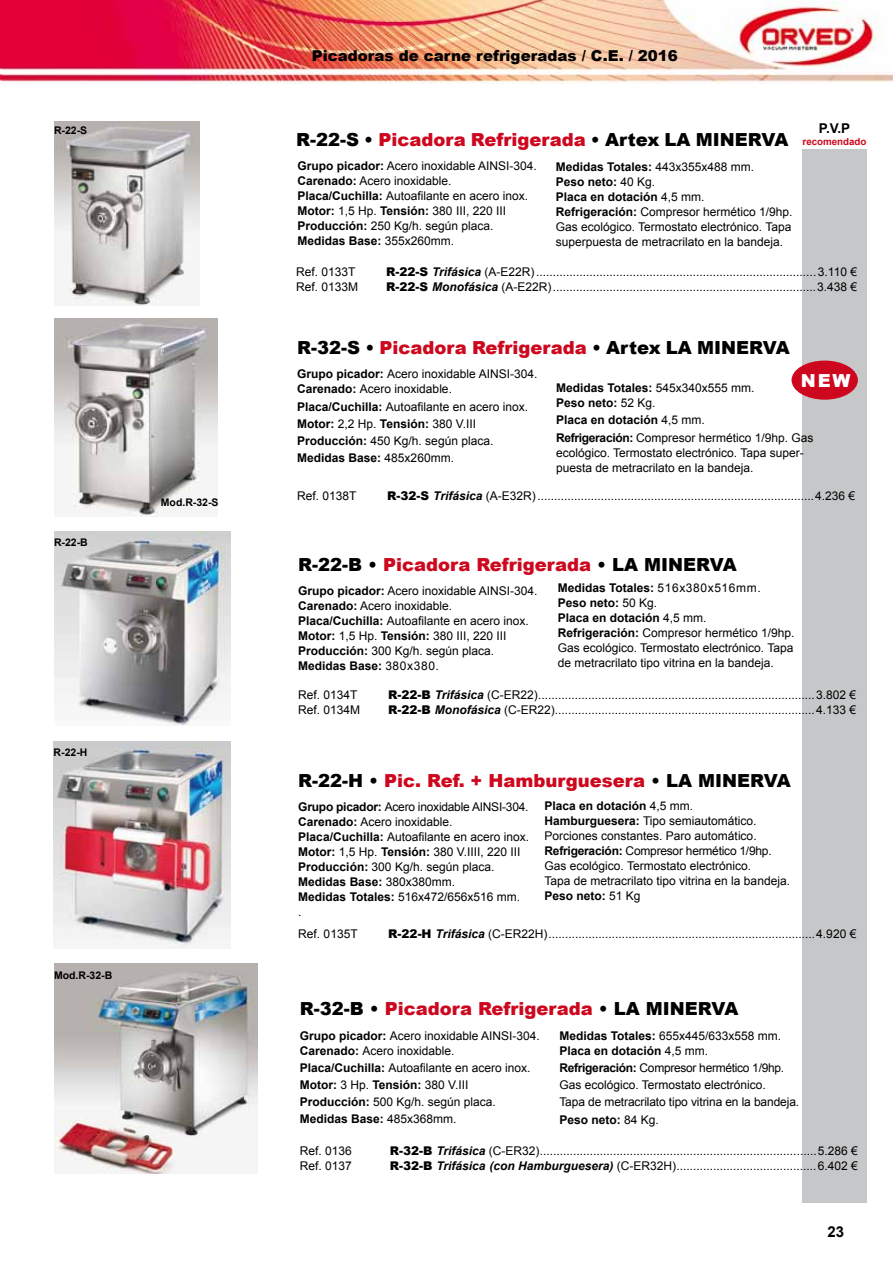
<style>
.page{position:relative;width:893px;height:1263px;background:#fff}
.page>*{position:absolute;margin:0;border:0;box-sizing:border-box;transform-origin:0 0}
.t1{font:900 18px "Arial";color:#cd071e}
.t2{font:900 18px "Arial";color:#000}
.t3{font:900 18px "Arial";color:#fff}
.t4{font:900 15px "Arial";color:#000}
.t5{font:700 15px "Arial";color:#000}
.t6{font:700 13.5px "Arial";color:#000}
.t7{font:12px/15px "Arial";color:#000}
.t8{font:700 12px/15px "Arial";color:#000}
.t9{font:700 10.5px "Arial";color:#000}
.t10{font:700 9.75px "Arial";color:#cd071e}
.s1{color:#cd071e}
.s2{font-weight:700}
.s3{font-weight:900}
.s4{font-weight:700;font-style:italic}
.s5{font-weight:400}
.s6{color:#000}
</style>
<div class="page">
<img style="left:54px;top:121px;width:145px;height:185px">
<div style="left:802px;top:149px;width:64px;height:1053px;background:#c6c7c8"></div>
<img style="left:0;top:0;width:893px;height:83px">
<img style="left:54px;top:963px;width:204px;height:210px">
<img style="left:54px;top:531px;width:177px;height:194px">
<img style="left:53px;top:741px;width:178px;height:207px">
<img style="left:54px;top:318px;width:164px;height:198px">
<div style="left:791px;top:361px;width:67px;height:39px;background:#cd071e;border-radius:50%"></div>
<p class="t9" style="left:54px;top:124px;width:35px">R-22-S</p>
<p class="t9" style="left:54px;top:536px;width:35px">R-22-B</p>
<p class="t9" style="left:161px;top:495px;width:59px">Mod.R-32-S</p>
<p class="t9" style="left:54px;top:746px;width:35px">R-22-H</p>
<p class="t9" style="left:54px;top:968px;width:60px">Mod.R-32-B</p>
<p class="t4" style="left:312px;top:45px;width:367px">Picadoras de carne refrigeradas / C.E. / 2016</p>
<h1 class="t2" style="left:296px;top:126px;width:494px">R-22-S • <span class="s1">Picadora Refrigerada</span> • Artex LA MINERVA</h1>
<p class="t7" style="left:297px;top:159px;width:241px"><span class="s2">Grupo picador:</span> Acero inoxidable AINSI-304.<br><span class="s2">Carenado:</span> Acero inoxidable.<br><span class="s2">Placa/Cuchilla:</span> Autoafilante en acero inox.<br><span class="s2">Motor:</span> 1,5 Hp. <span class="s2">Tensión:</span> 380 III, 220 III <span class="s2">Producción:</span> 250 Kg/h. según placa.<br><span class="s2">Medidas Base:</span> 355x260mm.</p>
<p class="t7" style="left:556px;top:159px;width:238px"><span class="s2">Medidas Totales:</span> 443x355x488 mm.<br><span class="s2">Peso neto:</span> 40 Kg.<br><span class="s2">Placa en dotación</span> 4,5 mm.<br><span class="s2">Refrigeración:</span> Compresor hermético 1/9hp.<br>Gas ecológico. Termostato electrónico. Tapa superpuesta de metracrilato en la bandeja.</p>
<p class="t6" style="left:819px;top:119px;width:33px">P.V.P</p>
<p class="t10" style="left:803px;top:135px;width:65px">recomendado</p>
<p class="t7" style="left:296px;top:264px;width:61px">Ref. 0133T</p>
<p class="t7" style="left:386px;top:264px;width:473px"><span class="s3">R-22-S</span> <span class="s4">Trifásica</span> (A-E22R)....................................................................................3.110 €</p>
<p class="t7" style="left:296px;top:279px;width:64px">Ref. 0133M</p>
<p class="t7" style="left:386px;top:279px;width:472px"><span class="s3">R-22-S</span> <span class="s4">Monofásica</span> (A-E22R)...............................................................................3.438 €</p>
<h1 class="t2" style="left:297px;top:334px;width:494px">R-32-S • <span class="s1">Picadora Refrigerada</span> • Artex LA MINERVA</h1>
<p class="t7" style="left:297px;top:367px;width:242px"><span class="s2">Grupo picador:</span> Acero inoxidable AINSI-304.<br><span class="s2">Carenado:</span> Acero inoxidable.</p>
<p class="t7" style="left:297px;top:398px;width:232px;line-height:17.1px"><span class="s2">Placa/Cuchilla:</span> Autoafilante en acero inox.<br><span class="s2">Motor:</span> 2,2 Hp. <span class="s2">Tensión:</span> 380 V.III <span class="s2">Producción:</span> 450 Kg/h. según placa.<br><span class="s2">Medidas Base:</span> 485x260mm.</p>
<h1 class="t3" style="left:801px;top:368px;width:51px">NEW</h1>
<p class="t8" style="left:556px;top:381px;width:200px">Medidas Totales: <span class="s5">545x340x555 mm.<br></span>Peso neto: <span class="s5">52 Kg.</span></p>
<p class="t7" style="left:556px;top:412px;width:259px;line-height:17.1px"><span class="s2">Placa en dotación</span> 4,5 mm.<br><span class="s2">Refrigeración:</span> Compresor hermético 1/9hp. Gas</p>
<p class="t7" style="left:556px;top:445px;width:249px">ecológico. Termostato electrónico. Tapa super&shy;puesta de metracrilato en la bandeja.</p>
<p class="t7" style="left:297px;top:489px;width:61px">Ref. 0138T</p>
<p class="t7" style="left:387px;top:489px;width:470px"><span class="s3">R-32-S</span> <span class="s4">Trifásica</span> (A-E32R)...................................................................................4.236 €</p>
<h1 class="t1" style="left:298px;top:551px;width:440px"><span class="s6">R-22-B •</span> Picadora Refrigerada <span class="s6">• LA MINERVA</span></h1>
<p class="t7" style="left:298px;top:583px;width:241px"><span class="s2">Grupo picador:</span> Acero inoxidable AINSI-304.<br><span class="s2">Carenado:</span> Acero inoxidable.<br><span class="s2">Placa/Cuchilla:</span> Autoafilante en acero inox.<br><span class="s2">Motor:</span> 1,5 Hp. <span class="s2">Tensión:</span> 380 III, 220 III <span class="s2">Producción:</span> 300 Kg/h. según placa.<br><span class="s2">Medidas Base:</span> 380x380.</p>
<p class="t7" style="left:558px;top:580px;width:238px"><span class="s2">Medidas Totales:</span> 516x380x516mm.<br><span class="s2">Peso neto:</span> 50 Kg.<br><span class="s2">Placa en dotación</span> 4,5 mm.<br><span class="s2">Refrigeración:</span> Compresor hermético 1/9hp.<br>Gas ecológico. Termostato electrónico. Tapa de metracrilato tipo vitrina en la bandeja.</p>
<p class="t7" style="left:298px;top:687px;width:61px">Ref. 0134T</p>
<p class="t7" style="left:388px;top:687px;width:470px"><span class="s3">R-22-B</span> <span class="s4">Trifásica</span> (C-ER22)...................................................................................3.802 €</p>
<p class="t7" style="left:298px;top:702px;width:64px">Ref. 0134M</p>
<p class="t7" style="left:388px;top:702px;width:470px"><span class="s3">R-22-B</span> <span class="s4">Monofásica</span> (C-ER22)..............................................................................4.133 €</p>
<h1 class="t1" style="left:298px;top:767px;width:494px"><span class="s6">R-22-H •</span> Pic. Ref. + Hamburguesera <span class="s6">• LA MINERVA</span></h1>
<p class="t7" style="left:298px;top:799px;width:232px"><span class="s2">Grupo picador:</span> Acero inoxidable AINSI-304.<br><span class="s2">Carenado:</span> Acero inoxidable.<br><span class="s2">Placa/Cuchilla:</span> Autoafilante en acero inox.<br><span class="s2">Motor:</span> 1,5 Hp. <span class="s2">Tensión:</span> 380 V.IIII, 220 III <span class="s2">Producción:</span> 300 Kg/h. según placa.<br><span class="s2">Medidas Base:</span> 380x380mm.<br><span class="s2">Medidas Totales:</span> 516x472/656x516 mm.<br>.</p>
<p class="t7" style="left:545px;top:798px;width:247px"><span class="s2">Placa en dotación</span> 4,5 mm.<br><span class="s2">Hamburguesera:</span> Tipo semiautomático.<br>Porciones constantes. Paro automático.<br><span class="s2">Refrigeración:</span> Compresor hermético 1/9hp.<br>Gas ecológico. Termostato electrónico.<br>Tapa de metracrilato tipo vitrina en la bandeja.<br><span class="s2">Peso neto:</span> 51 Kg</p>
<p class="t7" style="left:298px;top:926px;width:61px">Ref. 0135T</p>
<p class="t7" style="left:388px;top:926px;width:469px"><span class="s3">R-22-H</span> <span class="s4">Trifásica</span> (C-ER22H)................................................................................4.920 €</p>
<h1 class="t1" style="left:300px;top:996px;width:440px"><span class="s6">R-32-B •</span> Picadora Refrigerada <span class="s6">• LA MINERVA</span></h1>
<p class="t7" style="left:300px;top:1028px;width:242px"><span class="s2">Grupo picador:</span> Acero inoxidable AINSI-304.<br><span class="s2">Carenado:</span> Acero inoxidable.</p>
<p class="t7" style="left:300px;top:1059px;width:232px;line-height:17.1px"><span class="s2">Placa/Cuchilla:</span> Autoafilante en acero inox.<br><span class="s2">Motor:</span> 3 Hp. <span class="s2">Tensión:</span> 380 V.III <span class="s2">Producción:</span> 500 Kg/h. según placa.<br><span class="s2">Medidas Base:</span> 485x368mm.</p>
<p class="t8" style="left:559px;top:1028px;width:223px">Medidas Totales: <span class="s5">655x445/633x558 mm.<br></span>Placa en dotación <span class="s5">4,5 mm.</span></p>
<p class="t7" style="left:559px;top:1059px;width:241px;line-height:17.1px"><span class="s2">Refrigeración:</span> Compresor hermético 1/9hp.<br>Gas ecológico. Termostato electrónico.<br>Tapa de metracrilato tipo vitrina en la bandeja.<br><span class="s2">Peso neto:</span> 84 Kg.</p>
<p class="t7" style="left:300px;top:1143px;width:54px">Ref. 0136</p>
<p class="t7" style="left:390px;top:1143px;width:470px"><span class="s3">R-32-B</span> <span class="s4">Trifásica</span> (C-ER32)...................................................................................5.286 €</p>
<p class="t7" style="left:300px;top:1158px;width:54px">Ref. 0137</p>
<p class="t7" style="left:390px;top:1158px;width:470px"><span class="s3">R-32-B</span> <span class="s4">Trifásica (con Hamburguesera)</span> (C-ER32H)..........................................6.402 €</p>
<p class="t5" style="left:827px;top:1222px;width:18px">23</p>
</div>
